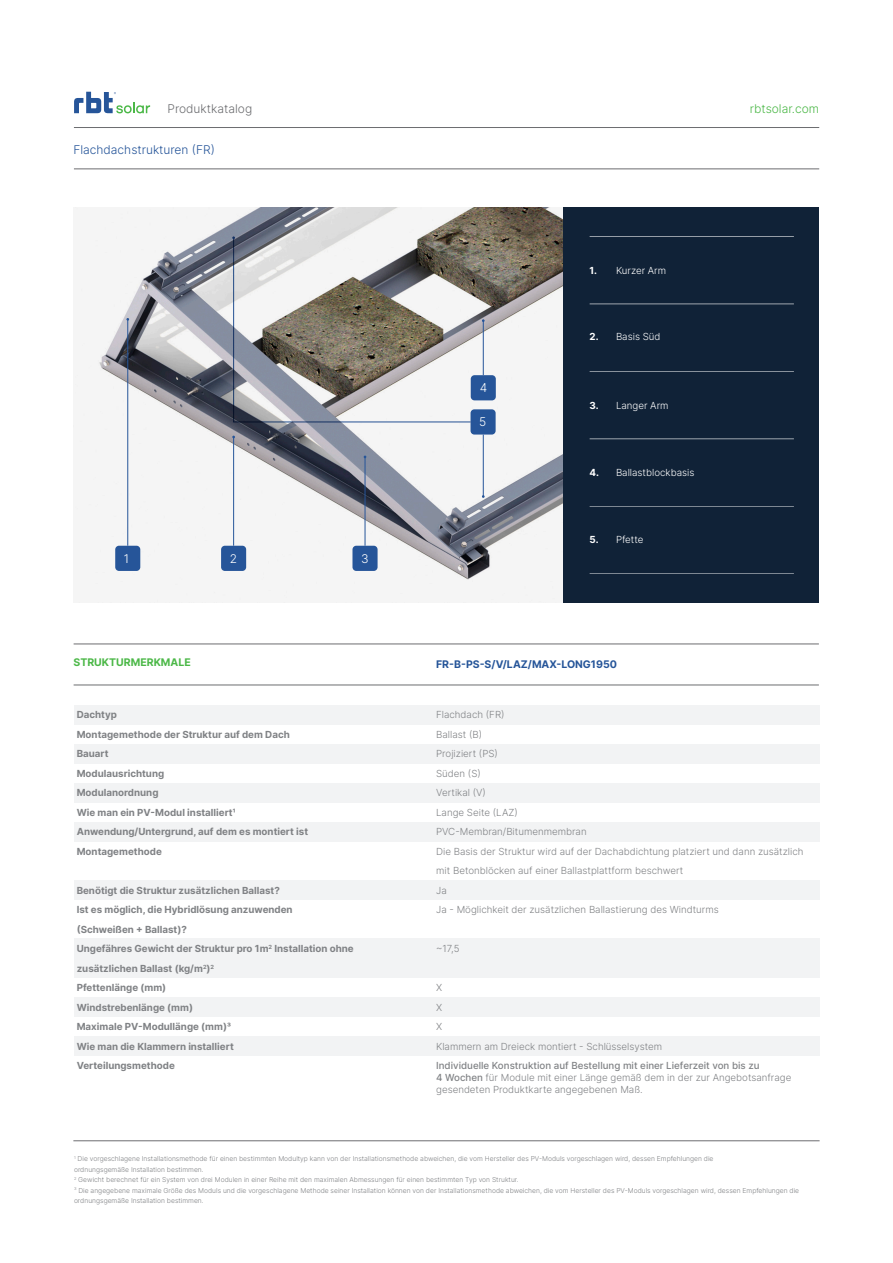
<style>
.page{position:relative;width:893px;height:1263px;background:#fff}
.page>*{position:absolute;margin:0;border:0;box-sizing:border-box;transform-origin:0 0}
.t1{font:300 12px "Inter";color:#265599}
.t2{font:300 12px "Inter";color:#6c6d70}
.t3{font:300 12px "Inter";color:#4cb848}
.t4{font:300 12px "Inter";color:#fff}
.t5{font:700 10.5px "Inter";color:#265599}
.t6{font:700 10.5px "Inter";color:#4cb848}
.t7{font:300 9.75px/19.5px "Inter";color:#808285}
.t8{font:700 9.75px/19.5px "Inter";color:#808285}
.t9{font:300 9.75px "Inter";color:#fff}
.t10{font:700 9.75px "Inter";color:#fff}
.t11{font:300 6.75px/10.5px "Inter";color:#808285}
.s1{font-weight:500}
</style>
<div class="page">
<hr style="left:73px;top:1140px;width:747px;height:1px;background:#6c6d70">
<img style="left:75px;top:208px;width:488px;height:395px">
<hr style="left:74px;top:685px;width:745px;height:1px;background:#6c6d70">
<hr style="left:74px;top:644px;width:745px;height:1px;background:#6c6d70">
<hr style="left:74px;top:127px;width:745px;height:1px;background:#6c6d70">
<hr style="left:74px;top:169px;width:745px;height:1px;background:#6c6d70">
<svg style="left:74px;top:92px;width:76px;height:21px"></svg>
<div style="left:74px;top:705px;width:746px;height:19px;background:#f2f3f4"></div>
<div style="left:74px;top:744px;width:746px;height:19px;background:#f2f3f4"></div>
<div style="left:74px;top:783px;width:746px;height:19px;background:#f2f3f4"></div>
<div style="left:74px;top:822px;width:746px;height:19px;background:#f2f3f4"></div>
<div style="left:74px;top:939px;width:746px;height:19px;background:#f2f3f4"></div>
<div style="left:74px;top:958px;width:746px;height:19px;background:#f2f3f4"></div>
<div style="left:74px;top:997px;width:746px;height:19px;background:#f2f3f4"></div>
<div style="left:74px;top:1036px;width:746px;height:19px;background:#f2f3f4"></div>
<div style="left:74px;top:880px;width:746px;height:20px;background:#f2f3f4"></div>
<div style="left:471px;top:375px;width:25px;height:25px;background:#265599;border-radius:4px"></div>
<div style="left:221px;top:546px;width:25px;height:25px;background:#265599;border-radius:4px"></div>
<div style="left:352px;top:546px;width:26px;height:25px;background:#265599;border-radius:4px"></div>
<div style="left:471px;top:409px;width:25px;height:26px;background:#265599;border-radius:4px"></div>
<hr style="left:365px;top:457px;width:1px;height:89px;background:#265599">
<hr style="left:483px;top:321px;width:1px;height:54px;background:#265599">
<hr style="left:483px;top:435px;width:1px;height:62px;background:#265599">
<img style="left:232px;top:236px;width:239px;height:186px">
<hr style="left:233px;top:437px;width:1px;height:109px;background:#265599">
<div style="left:115px;top:546px;width:25px;height:25px;background:#265599;border-radius:4px"></div>
<hr style="left:128px;top:319px;width:1px;height:227px;background:#265599">
<div style="left:563px;top:207px;width:256px;height:396px;background:#102237"></div>
<hr style="left:590px;top:304px;width:204px;height:1px;background:#fff">
<hr style="left:590px;top:573px;width:204px;height:1px;background:#fff">
<hr style="left:590px;top:506px;width:204px;height:1px;background:#fff">
<hr style="left:590px;top:439px;width:204px;height:1px;background:#fff">
<hr style="left:590px;top:371px;width:204px;height:1px;background:#fff">
<hr style="left:590px;top:236px;width:204px;height:1px;background:#fff">
<h1 class="t2" style="left:168px;top:100px;width:86px">Produktkatalog</h1>
<h1 class="t1" style="left:73px;top:141px;width:143px">Flachdachstrukturen (FR)</h1>
<h1 class="t4" style="left:124px;top:550px;width:7px">1</h1>
<h2 class="t6" style="left:74px;top:655px;width:119px">STRUKTURMERKMALE</h2>
<h1 class="t4" style="left:230px;top:550px;width:9px">2</h1>
<h1 class="t4" style="left:361px;top:550px;width:9px">3</h1>
<h3 class="t8" style="left:77px;top:705px;width:233px">Dachtyp<br>Montagemethode der Struktur auf dem Dach<br>Bauart<br>Modulausrichtung<br>Modulanordnung<br>Wie man ein PV-Modul installiert1<br>Anwendung/Untergrund, auf dem es montiert ist<br>Montagemethode</h3>
<p class="t8" style="left:77px;top:880px;width:279px">Benötigt die Struktur zusätzlichen Ballast?<br>Ist es möglich, die Hybridlösung anzuwenden<br>(Schweißen + Ballast)?<br>Ungefähres Gewicht der Struktur pro 1m<sup>2</sup> Installation ohne zusätzlichen Ballast (kg/m<sup>2</sup>)<sup>2<br></sup>Pfettenlänge (mm)<br>Windstrebenlänge (mm)<br>Maximale PV-Modullänge (mm)3<br>Wie man die Klammern installiert<br>Verteilungsmethode</p>
<h1 class="t3" style="left:750px;top:101px;width:71px">rbtsolar.com</h1>
<h1 class="t4" style="left:480px;top:379px;width:9px">4</h1>
<h1 class="t4" style="left:479px;top:413px;width:9px">5</h1>
<h3 class="t10" style="left:590px;top:263px;width:9px">1.</h3>
<h3 class="t9" style="left:616px;top:263px;width:52px">Kurzer Arm</h3>
<h3 class="t10" style="left:590px;top:329px;width:11px">2.</h3>
<h3 class="t9" style="left:616px;top:329px;width:46px">Basis Süd</h3>
<h3 class="t10" style="left:590px;top:398px;width:11px">3.</h3>
<h3 class="t9" style="left:616px;top:398px;width:54px">Langer Arm</h3>
<h3 class="t10" style="left:590px;top:465px;width:11px">4.</h3>
<h3 class="t9" style="left:616px;top:465px;width:80px">Ballastblockbasis</h3>
<h3 class="t10" style="left:590px;top:532px;width:10px">5.</h3>
<h3 class="t9" style="left:616px;top:533px;width:29px">Pfette</h3>
<h2 class="t5" style="left:436px;top:656px;width:182px">FR-B-PS-S/V/LAZ/MAX-LONG1950</h2>
<p class="t7" style="left:436px;top:705px;width:369px">Flachdach (FR)<br>Ballast (B)<br>Projiziert (PS)<br>Süden (S)<br>Vertikal (V)<br>Lange Seite (LAZ)<br>PVC-Membran/Bitumenmembran<br>Die Basis der Struktur wird auf der Dachabdichtung platziert und dann zusätzlich mit Betonblöcken auf einer Ballastplattform beschwert<br>Ja<br>Ja - Möglichkeit der zusätzlichen Ballastierung des Windturms</p>
<h3 class="t7" style="left:436px;top:939px;width:25px">~17,5</h3>
<h3 class="t7" style="left:436px;top:978px;width:228px">X<br>X<br>X<br>Klammern am Dreieck montiert - Schlüsselsystem</h3>
<h3 class="t7" style="left:436px;top:1060px;width:357px;line-height:12px"><span class="s1">Individuelle Konstruktion auf Bestellung mit einer Lieferzeit von bis zu<br>4 Wochen</span> für Module mit einer Länge gemäß dem in der zur Angebotsanfrage gesendeten Produktkarte angegebenen Maß.</h3>
<p class="t11" style="left:74px;top:1153px;width:727px"><sup>1</sup> Die vorgeschlagene Installationsmethode für einen bestimmten Modultyp kann von der Installationsmethode abweichen, die vom Hersteller des PV-Moduls vorgeschlagen wird, dessen Empfehlungen die<br>ordnungsgemäße Installation bestimmen.<br><sup>2</sup> Gewicht berechnet für ein System von drei Modulen in einer Reihe mit den maximalen Abmessungen für einen bestimmten Typ von Struktur.<br><sup>3</sup> Die angegebene maximale Größe des Moduls und die vorgeschlagene Methode seiner Installation können von der Installationsmethode abweichen, die vom Hersteller des PV-Moduls vorgeschlagen wird, dessen Empfehlungen die ordnungsgemäße Installation bestimmen.</p>
</div>
